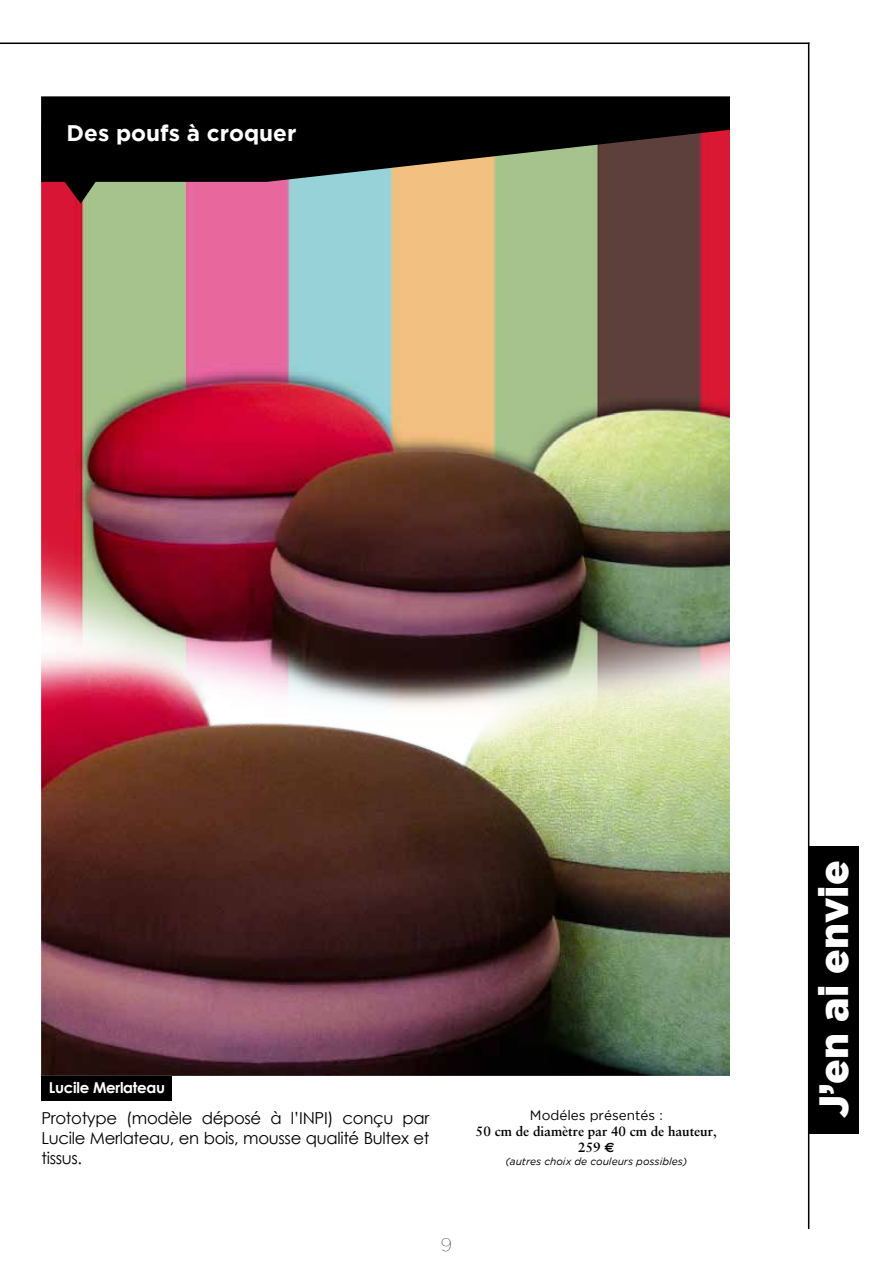
<style>
.page{position:relative;width:893px;height:1263px;background:#fff}
.page>*{position:absolute;margin:0;border:0;box-sizing:border-box;transform-origin:0 0}
.t1{font:900 40.8px "Gotham";color:#fff}
.t2{font:700 22.5px "Gotham";color:#fff}
.t3{font:100 18px "Gotham";color:#000}
.t4{font:16.5px/19.8px "Century Gothic";letter-spacing:-.02em;color:#000;text-align:justify}
.t5{font:700 15px "Century Gothic";letter-spacing:-.02em;color:#fff}
.t6{font:700 13.5px/16.2px "Sabon";color:#000;text-align:center}
.t7{font:13.5px "Gotham";color:#000}
.t8{font:italic 10.2px "Gotham";color:#000}
.s1{font-weight:400}
.s2{font-family:"Euro Sans"}
</style>
<div class="page">
<img style="left:41px;top:204px;width:689px;height:393px">
<img style="left:41px;top:597px;width:689px;height:479px">
<div style="left:809px;top:846px;width:50px;height:287px;background:#000"></div>
<hr style="left:808px;top:43px;width:1px;height:1186px;background:#000">
<hr style="left:0;top:43px;width:809px;height:1px;background:#000">
<svg style="left:41px;top:96px;width:689px;height:108px;background:#3e322c"></svg>
<div style="left:41px;top:1076px;width:131px;height:25px;background:#000"></div>
<h2 class="t2" style="left:67px;top:120px;width:231px">Des poufs à croquer</h2>
<p class="t5" style="left:49px;top:1078px;width:118px">Lucile Merlateau</p>
<p class="t4" style="left:41px;top:1108px;width:390px">Prototype (modèle déposé à l’INPI) conçu par Lucile Merlateau, en bois, mousse qualité Bultex et tissus.</p>
<p class="t7" style="left:530px;top:1107px;width:134px">Modéles présentés :</p>
<p class="t6" style="left:476px;top:1123px;width:242px">50 cm de diamètre par 40 cm de hauteur<span class="s1">,<br></span>259 <span class="s2">e</span></p>
<p class="t8" style="left:505px;top:1156px;width:184px">(autres choix de couleurs possibles)</p>
<p class="t3" style="left:441px;top:1234px;width:13px">9</p>
<h1 class="t1" style="left:810px;top:1118px;width:259px;rotate:-90deg">J’en ai envie</h1>
</div>
